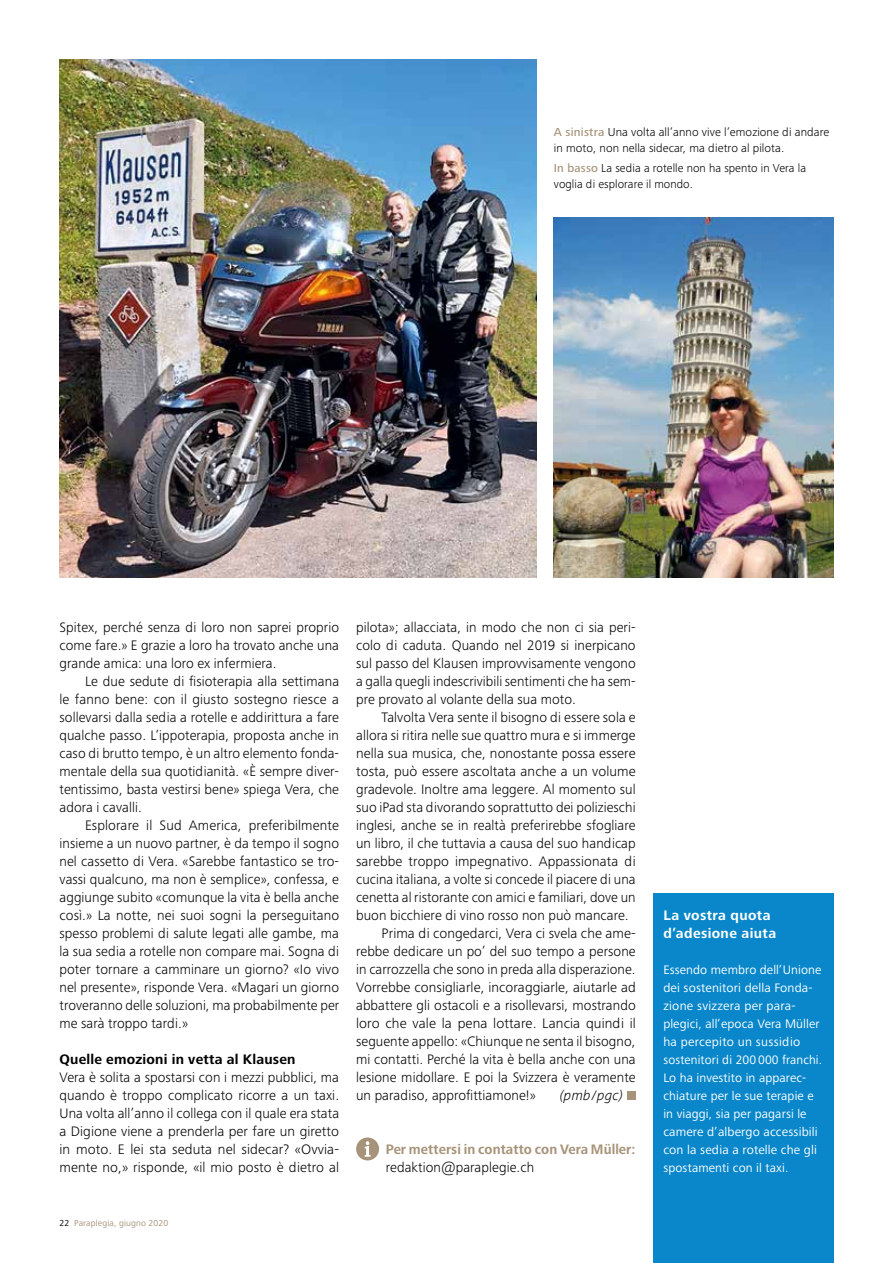
<style>
.page{position:relative;width:893px;height:1263px;background:#fff}
.page>*{position:absolute;margin:0;border:0;box-sizing:border-box;transform-origin:0 0}
.t1{font:300 14.25px/18px "Frutiger Next Pro";letter-spacing:.005em;color:#000;text-align:justify}
.t2{font:700 14.25px "Frutiger Next Pro";letter-spacing:.005em;color:#a79379;scale:.95 1}
.t3{font:700 14.25px "Frutiger Next Pro";letter-spacing:.015em;color:#000}
.t4{font:700 14.25px/18px "Frutiger Next Pro";letter-spacing:.025em;color:#fff}
.t5{font:italic 300 14.25px "Frutiger Next Pro";letter-spacing:.015em;color:#000}
.t6{font:12.75px/18px "Frutiger Next Pro";letter-spacing:.01em;color:#fff}
.t7{font:300 12px/15.8px "Frutiger Next Pro";letter-spacing:.005em;color:#000}
.t8{font:9px "Frutiger Next Pro";letter-spacing:.015em;color:#a79379}
.s1{font-weight:500;color:#a79379}
.s2{color:#000}
</style>
<div class="page">
<img style="left:554px;top:218px;width:279px;height:360px">
<img style="left:60px;top:60px;width:477px;height:518px">
<div style="left:627px;top:1091px;width:9px;height:9px;background:#a79379"></div>
<div style="left:653px;top:893px;width:180px;height:370px;background:#0987ca"></div>
<svg style="left:356px;top:1137px;width:23px;height:23px"></svg>
<p class="t7" style="left:554px;top:124px;width:277px"><span class="s1">A sinistra</span> Una volta all’anno vive l’emozione di andare in moto, non nella sidecar, ma dietro al pilota.</p>
<p class="t7" style="left:554px;top:160px;width:254px"><span class="s1">In basso</span> La sedia a rotelle non ha spento in Vera la voglia di esplorare il mondo.</p>
<p class="t1" style="left:60px;top:618px;width:281px">Spitex, perché senza di loro non saprei proprio come fare.» E grazie a loro ha trovato anche una grande amica: una loro ex infermiera.</p>
<p class="t1" style="left:60px;top:672px;width:281px;text-indent:26px">Le due sedute di fisioterapia alla settimana le fanno bene: con il giusto sostegno riesce a sollevarsi dalla sedia a rotelle e addirittura a fare qualche passo. L’ippoterapia, proposta anche in caso di brutto tempo, è un altro elemento fonda&shy;mentale della sua quotidianità. «È sempre diver&shy;tentissimo, basta vestirsi bene» spiega Vera, che adora i cavalli.</p>
<p class="t1" style="left:60px;top:816px;width:281px;text-indent:26px">Esplorare il Sud America, preferibilmente insieme a un nuovo partner, è da tempo il sogno nel cassetto di Vera. «Sarebbe fantastico se tro&shy;vassi qualcuno, ma non è semplice», confessa, e aggiunge subito «comunque la vita è bella anche così.» La notte, nei suoi sogni la perseguitano spesso problemi di salute legati alle gambe, ma la sua sedia a rotelle non compare mai. Sogna di poter tornare a camminare un giorno? «Io vivo nel presente», risponde Vera. «Magari un giorno troveranno delle soluzioni, ma probabilmente per me sarà troppo tardi.»</p>
<p class="t3" style="left:60px;top:1051px;width:238px">Quelle emozioni in vetta al Klausen</p>
<p class="t1" style="left:60px;top:1068px;width:281px">Vera è solita a spostarsi con i mezzi pubblici, ma quando è troppo complicato ricorre a un taxi.<br>Una volta all’anno il collega con il quale era stata a Digione viene a prenderla per fare un giretto in moto. E lei sta seduta nel sidecar? «Ovvia&shy;mente no,» risponde, «il mio posto è dietro al</p>
<p class="t1" style="left:356px;top:618px;width:281px">pilota»; allacciata, in modo che non ci sia peri&shy;colo di caduta. Quando nel 2019 si inerpicano sul passo del Klausen improvvisamente vengono a galla quegli indescrivibili sentimenti che ha sem&shy;pre provato al volante della sua moto.</p>
<p class="t1" style="left:382px;top:708px;width:256px">Talvolta Vera sente il bisogno di essere sola e</p>
<p class="t1" style="left:356px;top:726px;width:281px">allora si ritira nelle sue quattro mura e si immerge</p>
<p class="t1" style="left:356px;top:744px;width:281px">nella sua musica, che, nonostante possa essere</p>
<p class="t1" style="left:356px;top:762px;width:281px">tosta, può essere ascoltata anche a un volume</p>
<p class="t1" style="left:356px;top:780px;width:281px">gradevole. Inoltre ama leggere. Al momento sul</p>
<p class="t1" style="left:356px;top:798px;width:281px">suo iPad sta divorando soprattutto dei polizieschi</p>
<p class="t1" style="left:356px;top:816px;width:281px">inglesi, anche se in realtà preferirebbe sfogliare</p>
<p class="t1" style="left:356px;top:834px;width:281px">un libro, il che tuttavia a causa del suo handicap</p>
<p class="t1" style="left:356px;top:852px;width:281px">sarebbe troppo impegnativo. Appassionata di</p>
<p class="t1" style="left:356px;top:870px;width:281px">cucina italiana, a volte si concede il piacere di una</p>
<p class="t1" style="left:356px;top:888px;width:281px">cenetta al ristorante con amici e familiari, dove un</p>
<p class="t1" style="left:356px;top:906px;width:274px">buon bicchiere di vino rosso non può mancare.</p>
<p class="t1" style="left:382px;top:924px;width:256px">Prima di congedarci, Vera ci svela che ame-</p>
<p class="t1" style="left:356px;top:942px;width:281px">rebbe dedicare un po’ del suo tempo a persone</p>
<p class="t1" style="left:356px;top:960px;width:281px">in carrozzella che sono in preda alla disperazione.</p>
<p class="t1" style="left:356px;top:978px;width:281px">Vorrebbe consigliarle, incoraggiarle, aiutarle ad</p>
<p class="t1" style="left:356px;top:996px;width:281px">abbattere gli ostacoli e a risollevarsi, mostrando</p>
<p class="t1" style="left:356px;top:1014px;width:281px">loro che vale la pena lottare. Lancia quindi il</p>
<p class="t1" style="left:356px;top:1032px;width:281px">seguente appello: «Chiunque ne senta il bisogno,</p>
<p class="t1" style="left:356px;top:1050px;width:281px">mi contatti. Perché la vita è bella anche con una</p>
<p class="t1" style="left:356px;top:1068px;width:281px">lesione midollare. E poi la Svizzera è veramente</p>
<p class="t1" style="left:356px;top:1086px;width:181px">un paradiso, approfittiamone!»</p>
<p class="t5" style="left:560px;top:1087px;width:64px">(pmb/pgc)</p>
<p class="t2" style="left:386px;top:1141px;width:264px">Per mettersi in contatto con Vera Müller:</p>
<p class="t1" style="left:386px;top:1158px;width:150px">redaktion@paraplegie.ch</p>
<p class="t8" style="left:60px;top:1217px;width:110px"><span class="s2">22</span> Paraplegia, giugno 2020</p>
<p class="t4" style="left:663px;top:906px;width:114px">La vostra quota d’adesione aiuta</p>
<p class="t6" style="left:663px;top:961px;width:160px">Essendo membro dell’Unione dei sostenitori della Fonda&shy;zione svizzera per para&shy;plegici, all’epoca Vera Müller ha percepito un sussidio sostenitori di 200 000 franchi.<br>Lo ha investito in apparec&shy;chiature per le sue terapie e in viaggi, sia per pagarsi le camere d’albergo accessibili con la sedia a rotelle che gli spostamenti con il taxi.</p>
</div>
